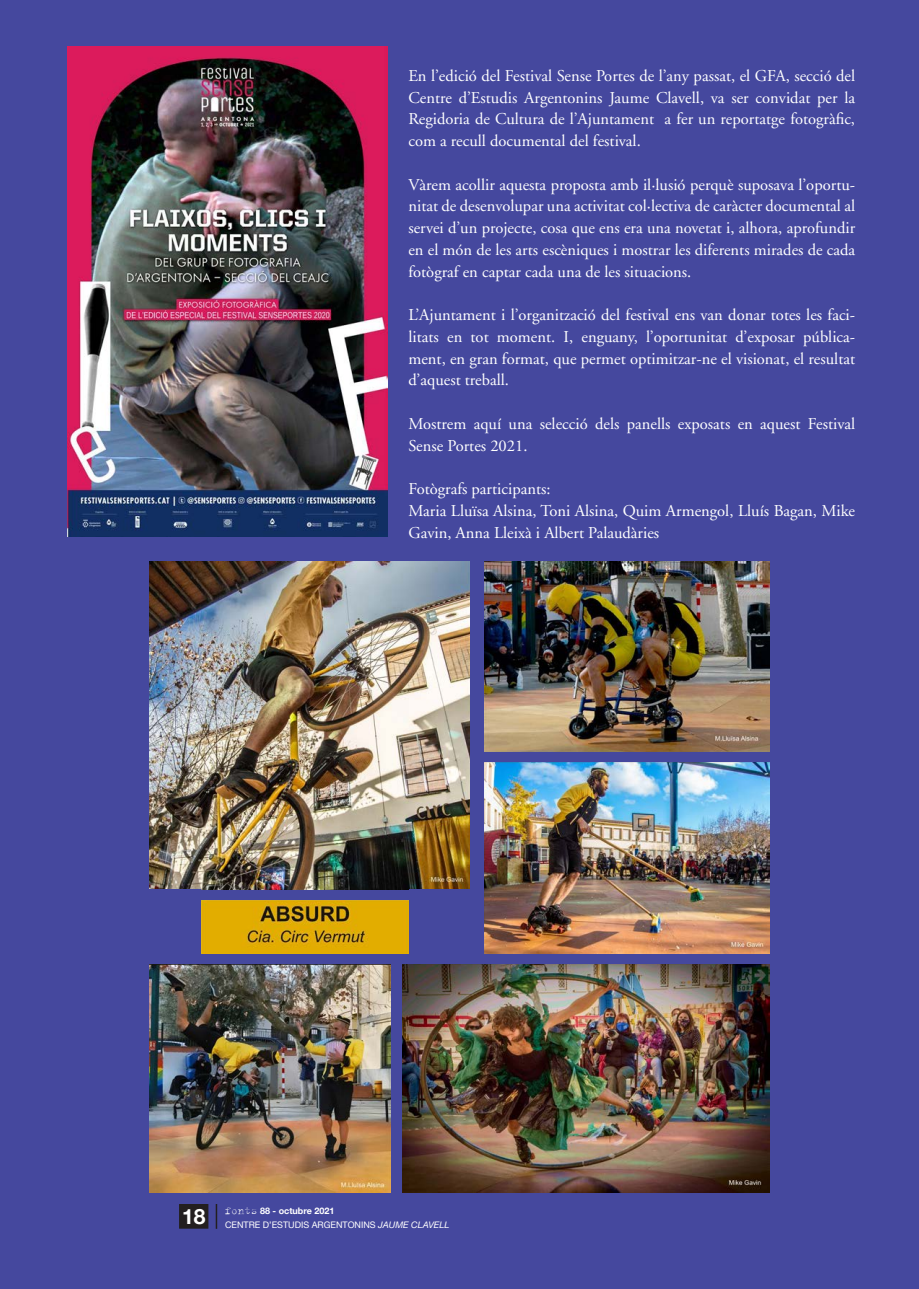
<style>
.page{position:relative;width:919px;height:1289px;background:#fff}
.page>*{position:absolute;margin:0;border:0;box-sizing:border-box;transform-origin:0 0}
.t1{font:700 21px "Helvetica Neue";color:#fff}
.t2{font:16.5px/21.8px "Adobe Garamond";color:#fff;text-align:justify}
.t3{font:9px "Helvetica Neue";color:#fff}
.t4{font:700 9px "Helvetica Neue";color:#fff}
.s1{font-family:"Trixie";font-weight:300;font-size:12px}
.s2{font-style:italic}
</style>
<div class="page">
<div style="left:0;top:0;width:906px;height:1288px;background:#45489e"></div>
<div style="left:906px;top:0;width:12px;height:1288px;background:#45489e"></div>
<div style="left:180px;top:1204px;width:28px;height:23px;background:#231f20"></div>
<div style="left:179px;top:1203px;width:29px;height:25px;border:2px solid #231f20"></div>
<svg style="left:216px;top:1204px;width:1px;height:24px"></svg>
<img style="left:68px;top:46px;width:319px;height:490px">
<img style="left:150px;top:561px;width:619px;height:631px">
<div style="left:142px;top:889px;width:59px;height:74px;background:#45489e"></div>
<div style="left:409px;top:889px;width:74px;height:66px;background:#45489e"></div>
<div style="left:201px;top:954px;width:570px;height:9px;background:#45489e"></div>
<div style="left:201px;top:889px;width:276px;height:10px;background:#45489e"></div>
<div style="left:392px;top:960px;width:10px;height:233px;background:#45489e"></div>
<div style="left:470px;top:557px;width:13px;height:334px;background:#45489e"></div>
<div style="left:477px;top:751px;width:302px;height:10px;background:#45489e"></div>
<p class="t2" style="left:408px;top:65px;width:448px">En l’edició del Festival Sense Portes de l’any passat, el GFA, secció del Centre d’Estudis Argentonins Jaume Clavell, va ser convidat per la Regidoria de Cultura de l’Ajuntament a fer un reportatge fotogràfic, com a recull documental del festival.</p>
<p class="t2" style="left:408px;top:174px;width:448px">Vàrem acollir aquesta proposta amb il·lusió perquè suposava l’oportu&shy;nitat de desenvolupar una activitat col·lectiva de caràcter documental al servei d’un projecte, cosa que ens era una novetat i, alhora, aprofundir en el món de les arts escèniques i mostrar les diferents mirades de cada fotògraf en captar cada una de les situacions.</p>
<p class="t2" style="left:408px;top:304px;width:448px">L’Ajuntament i l’organització del festival ens van donar totes les faci&shy;litats en tot moment. I, enguany, l’oportunitat d’exposar pública&shy;ment, en gran format, que permet optimitzar-ne el visionat, el resultat d’aquest treball.</p>
<p class="t2" style="left:408px;top:413px;width:448px">Mostrem aquí una selecció dels panells exposats en aquest Festival<br>Sense Portes 2021.</p>
<p class="t2" style="left:408px;top:478px;width:448px;text-align:left">Fotògrafs participants:<br>Maria Lluïsa Alsina, Toni Alsina, Quim Armengol, Lluís Bagan, Mike<br>Gavin, Anna Lleixà i Albert Palaudàries</p>
<p class="t1" style="left:182px;top:1199px;width:25px">18</p>
<p class="t4" style="left:224px;top:1203px;width:111px"><span class="s1">fonts</span> 88 - octubre 2021</p>
<p class="t3" style="left:225px;top:1217px;width:226px">CENTRE D’ESTUDIS ARGENTONINS <span class="s2">JAUME CLAVELL</span></p>
</div>
